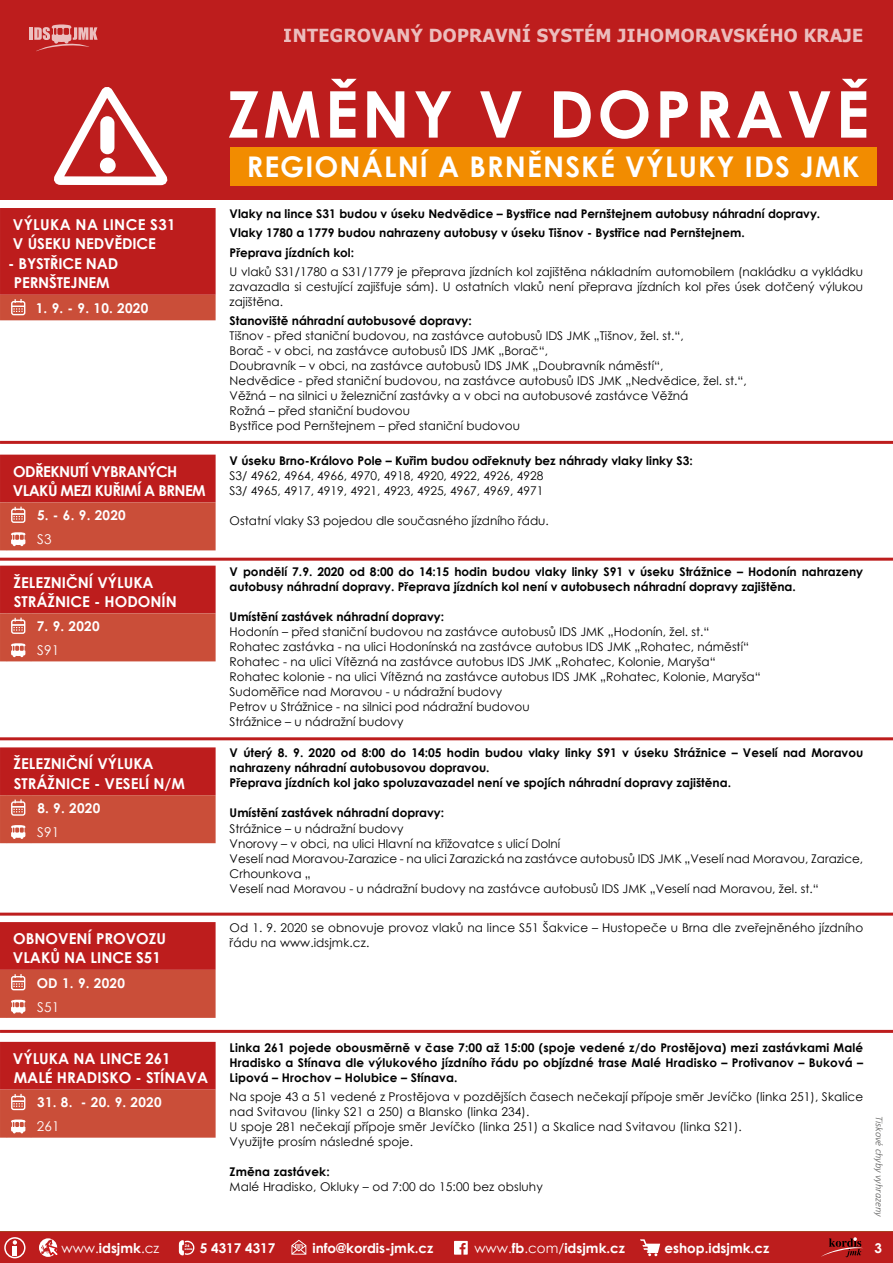
<style>
.page{position:relative;width:893px;height:1263px;background:#fff}
.page>*{position:absolute;margin:0;border:0;box-sizing:border-box;transform-origin:0 0}
.t1{font:700 64.5px "Century Gothic";letter-spacing:.055em;color:#fff}
.t2{font:700 28.5px "Century Gothic";letter-spacing:.04em;color:#fff}
.t3{font:700 18px "Tahoma";letter-spacing:.02em;color:#fff}
.t4{font:700 15px/19.5px "Century Gothic";color:#fff}
.t5{font:700 15px/19.5px "Century Gothic";letter-spacing:-.04em;color:#fff}
.t6{font:700 13.5px "Century Gothic";color:#fff}
.t7{font:13.5px "Century Gothic";letter-spacing:.02em;color:#fff}
.t8{font:12px/15px "Century Gothic";color:#000}
.t9{font:700 12px/15px "Century Gothic";color:#000}
.t10{font:italic 300 10.5px "Calibri";letter-spacing:-.005em;color:#575756}
.t11{font:700 4.95px "Century Gothic";color:#fff}
.t12{font:900 3.45px "Neo Sans";color:#fff;scale:1.04 1}
.t13{font:900 2.25px "Neo Sans";color:#fff;scale:1.04 1}
.s1{font-weight:400}
.s2{font-weight:700}
</style>
<div class="page">
<div style="left:0;top:0;width:893px;height:199px;background:#bd1d1d"></div>
<div style="left:230px;top:147px;width:646px;height:38px;background:#f28c00"></div>
<svg style="left:54px;top:87px;width:114px;height:99px"></svg>
<div style="left:100px;top:158px;width:16px;height:15px;background:#fff;border-radius:50%"></div>
<div style="left:100px;top:116px;width:14px;height:38px;background:#fff;border-radius:7px"></div>
<svg style="left:30px;top:24px;width:68px;height:27px"></svg>
<svg style="left:0;top:1231px;width:893px;height:32px;background:#bd2423"></svg>
<svg style="left:0;top:455px;width:216px;height:95px;background:#c4382e"></svg>
<hr style="left:0;top:441px;width:893px;height:3px;background:#bd1d1d">
<svg style="left:0;top:208px;width:216px;height:112px;background:#c02925"></svg>
<svg style="left:0;top:566px;width:216px;height:95px;background:#c4382e"></svg>
<svg style="left:0;top:747px;width:216px;height:96px;background:#c4392e"></svg>
<hr style="left:0;top:737px;width:893px;height:3px;background:#bd1d1d">
<hr style="left:0;top:558px;width:893px;height:3px;background:#bd1d1d">
<svg style="left:0;top:922px;width:216px;height:96px;background:#c4382e"></svg>
<hr style="left:0;top:913px;width:893px;height:3px;background:#bd1d1d">
<svg style="left:0;top:1042px;width:216px;height:96px;background:#c4392e"></svg>
<hr style="left:0;top:1030px;width:893px;height:3px;background:#bd1d1d">
<h3 class="t3" style="left:284px;top:23px;width:581px">INTEGROVANÝ DOPRAVNÍ SYSTÉM JIHOMORAVSKÉHO KRAJE</h3>
<p class="t4" style="left:13px;top:214px;width:164px">VÝLUKA NA LINCE S31<br>V ÚSEKU NEDVĚDICE</p>
<p class="t4" style="left:8px;top:253px;width:111px;text-align:center">- BYSTŘICE NAD<br>PERNŠTEJNEM</p>
<p class="t6" style="left:36px;top:297px;width:114px">1. 9. - 9. 10. 2020</p>
<p class="t5" style="left:13px;top:461px;width:194px">ODŘEKNUTÍ VYBRANÝCH<br>VLAKŮ MEZI KUŘIMÍ A BRNEM</p>
<p class="t6" style="left:37px;top:505px;width:90px">5. - 6. 9. 2020</p>
<p class="t7" style="left:37px;top:530px;width:16px">S3</p>
<p class="t4" style="left:14px;top:572px;width:165px">ŽELEZNIČNÍ VÝLUKA<br>STRÁŽNICE - HODONÍN</p>
<p class="t6" style="left:37px;top:616px;width:64px">7. 9. 2020</p>
<p class="t7" style="left:37px;top:641px;width:24px">S91</p>
<p class="t4" style="left:14px;top:753px;width:173px">ŽELEZNIČNÍ VÝLUKA<br>STRÁŽNICE - VESELÍ N/M</p>
<p class="t6" style="left:37px;top:798px;width:64px">8. 9. 2020</p>
<p class="t7" style="left:37px;top:823px;width:24px">S91</p>
<h1 class="t1" style="left:227px;top:65px;width:643px">ZMĚNY V DOPRAVĚ</h1>
<h2 class="t2" style="left:247px;top:145px;width:614px">REGIONÁLNÍ A BRNĚNSKÉ VÝLUKY IDS JMK</h2>
<p class="t9" style="left:230px;top:204px;width:592px;line-height:19.2px">Vlaky na lince S31 budou v úseku Nedvědice – Bystřice nad Pernštejnem autobusy náhradní dopravy.<br>Vlaky 1780 a 1779 budou nahrazeny autobusy v úseku Tišnov - Bystřice nad Pernštejnem.<br>Přeprava jízdních kol:</p>
<p class="t8" style="left:230px;top:264px;width:635px;text-align:justify">U vlaků S31/1780 a S31/1779 je přeprava jízdních kol zajištěna nákladním automobilem (nakládku a vykládku zavazadla si cestující zajišťuje sám). U ostatních vlaků není přeprava jízdních kol přes úsek dotčený výlukou zajištěna.</p>
<p class="t9" style="left:230px;top:313px;width:244px">Stanoviště náhradní autobusové dopravy:</p>
<p class="t8" style="left:230px;top:328px;width:519px">Tišnov - před staniční budovou, na zastávce autobusů IDS JMK „Tišnov, žel. st.“,<br>Borač - v obci, na zastávce autobusů IDS JMK „Borač“,<br>Doubravník – v obci, na zastávce autobusů IDS JMK „Doubravník náměstí“,<br>Nedvědice - před staniční budovou, na zastávce autobusů IDS JMK „Nedvědice, žel. st.“, Věžná – na silnici u železniční zastávky a v obci na autobusové zastávce Věžná<br>Rožná – před staniční budovou<br>Bystřice pod Pernštejnem – před staniční budovou</p>
<p class="t9" style="left:230px;top:452px;width:465px">V úseku Brno-Královo Pole – Kuřim budou odřeknuty bez náhrady vlaky linky S3:</p>
<p class="t8" style="left:230px;top:468px;width:315px">S3/ 4962, 4964, 4966, 4970, 4918, 4920, 4922, 4926, 4928<br>S3/ 4965, 4917, 4919, 4921, 4923, 4925, 4967, 4969, 4971</p>
<p class="t8" style="left:230px;top:513px;width:321px">Ostatní vlaky S3 pojedou dle současného jízdního řádu.</p>
<p class="t9" style="left:230px;top:563px;width:635px">V pondělí 7.9. 2020 od 8:00 do 14:15 hodin budou vlaky linky S91 v úseku Strážnice – Hodonín nahrazeny autobusy náhradní dopravy. Přeprava jízdních kol není v autobusech náhradní dopravy zajištěna.</p>
<p class="t9" style="left:230px;top:608px;width:216px">Umístění zastávek náhradní dopravy:</p>
<p class="t8" style="left:230px;top:624px;width:533px">Hodonín – před staniční budovou na zastávce autobusů IDS JMK „Hodonín, žel. st.“ Rohatec zastávka - na ulici Hodonínská na zastávce autobus IDS JMK „Rohatec, náměstí“ Rohatec - na ulici Vítězná na zastávce autobus IDS JMK „Rohatec, Kolonie, Maryša“ Rohatec kolonie - na ulici Vítězná na zastávce autobus IDS JMK „Rohatec, Kolonie, Maryša“ Sudoměřice nad Moravou - u nádražní budovy<br>Petrov u Strážnice - na silnici pod nádražní budovou<br>Strážnice – u nádražní budovy</p>
<p class="t9" style="left:230px;top:745px;width:635px">V úterý 8. 9. 2020 od 8:00 do 14:05 hodin budou vlaky linky S91 v úseku Strážnice – Veselí nad Moravou nahrazeny náhradní autobusovou dopravou.<br>Přeprava jízdních kol jako spoluzavazadel není ve spojích náhradní dopravy zajištěna.</p>
<p class="t9" style="left:230px;top:805px;width:216px">Umístění zastávek náhradní dopravy:</p>
<p class="t8" style="left:230px;top:820px;width:635px">Strážnice – u nádražní budovy<br>Vnorovy – v obci, na ulici Hlavní na křižovatce s ulicí Dolní<br>Veselí nad Moravou-Zarazice - na ulici Zarazická na zastávce autobusů IDS JMK „Veselí nad Moravou, Zarazice, Crhounkova „<br>Veselí nad Moravou - u nádražní budovy na zastávce autobusů IDS JMK „Veselí nad Moravou, žel. st.“</p>
<p class="t8" style="left:230px;top:920px;width:635px">Od 1. 9. 2020 se obnovuje provoz vlaků na lince S51 Šakvice – Hustopeče u Brna dle zveřejněného jízdního</p>
<p class="t4" style="left:13px;top:928px;width:154px">OBNOVENÍ PROVOZU</p>
<p class="t8" style="left:230px;top:935px;width:141px">řádu na www.idsjmk.cz.</p>
<p class="t4" style="left:13px;top:947px;width:149px">VLAKŮ NA LINCE S51</p>
<p class="t6" style="left:37px;top:972px;width:90px">OD 1. 9. 2020</p>
<p class="t7" style="left:37px;top:997px;width:24px">S51</p>
<p class="t9" style="left:230px;top:1039px;width:635px;text-align:justify">Linka 261 pojede obousměrně v čase 7:00 až 15:00 (spoje vedené z/do Prostějova) mezi zastávkami Malé Hradisko a Stínava dle výlukového jízdního řádu po objízdné trase Malé Hradisko – Protivanov – Buková – Lipová – Hrochov – Holubice – Stínava.</p>
<p class="t8" style="left:230px;top:1089px;width:635px">Na spoje 43 a 51 vedené z Prostějova v pozdějších časech nečekají přípoje směr Jevíčko (linka 251), Skalice nad Svitavou (linky S21 a 250) a Blansko (linka 234).<br>U spoje 281 nečekají přípoje směr Jevíčko (linka 251) a Skalice nad Svitavou (linka S21).<br>Využijte prosím následné spoje.</p>
<p class="t9" style="left:230px;top:1164px;width:102px">Změna zastávek:</p>
<p class="t8" style="left:230px;top:1179px;width:315px">Malé Hradisko, Okluky – od 7:00 do 15:00 bez obsluhy</p>
<p class="t4" style="left:13px;top:1048px;width:197px">VÝLUKA NA LINCE 261<br>MALÉ HRADISKO - STÍNAVA</p>
<p class="t6" style="left:37px;top:1092px;width:126px">31. 8. - 20. 9. 2020</p>
<p class="t7" style="left:37px;top:1117px;width:24px">261</p>
<p class="t10" style="left:886px;top:1116px;width:102px;rotate:90deg">Tiskové chyby vyhrazeny</p>
<p class="t13" style="left:185px;top:1248px;width:9px">HODIN</p>
<p class="t6" style="left:200px;top:1238px;width:77px">5 4317 4317</p>
<p class="t11" style="left:297px;top:1244px;width:5px">@</p>
<p class="t6" style="left:312px;top:1238px;width:122px">info@kordis-jmk.cz</p>
<p class="t6" style="left:474px;top:1238px;width:152px"><span class="s1">www.</span>fb<span class="s1">.com/</span>idsjmk.cz</p>
<p class="t6" style="left:664px;top:1238px;width:106px">eshop.idsjmk.cz</p>
<p class="t6" style="left:874px;top:1238px;width:9px">3</p>
<p class="t7" style="left:62px;top:1238px;width:99px">www.<span class="s2">idsjmk</span>.cz</p>
<p class="t12" style="left:185px;top:1244px;width:6px">24</p>
</div>
